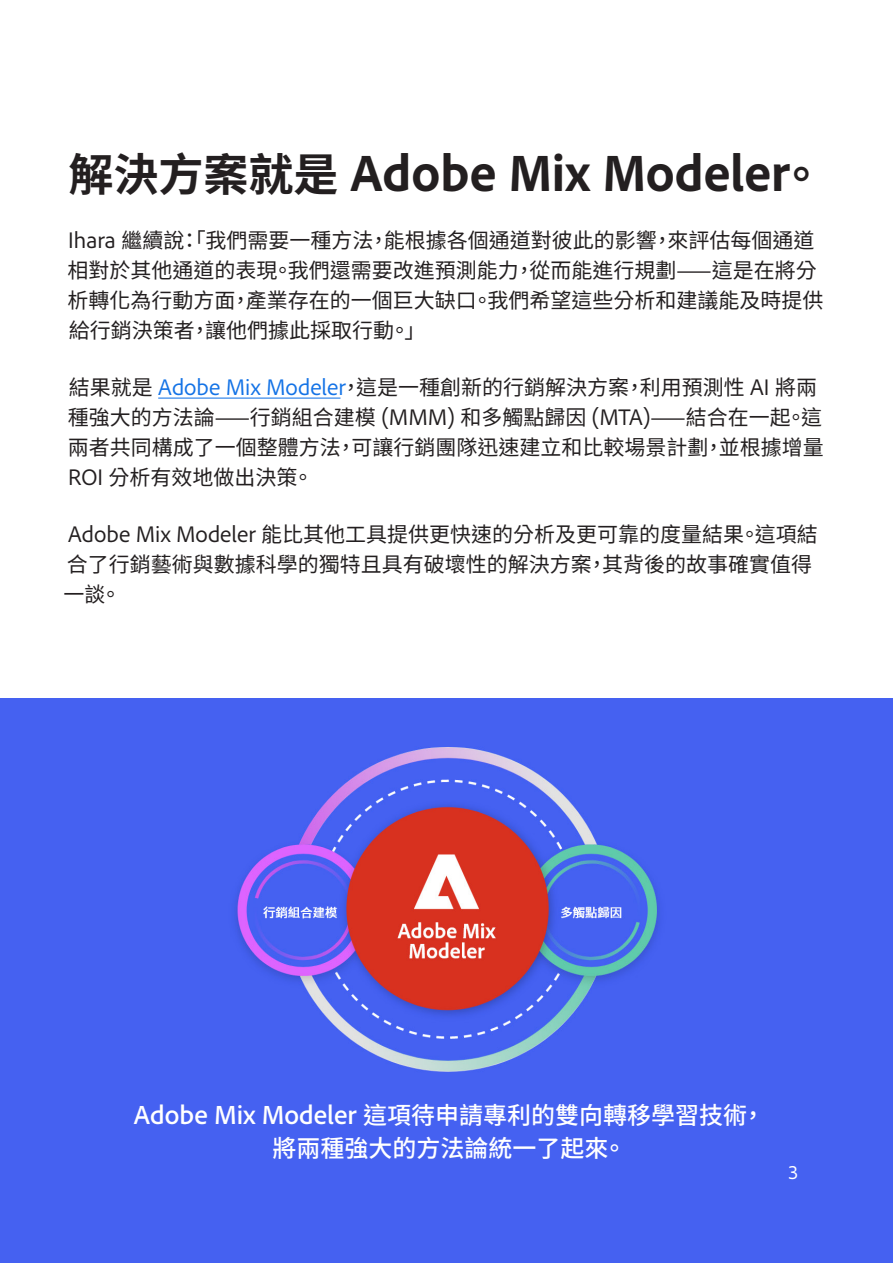
<style>
.page{position:relative;width:893px;height:1263px;background:#fff}
.page>*{position:absolute;margin:0;border:0;box-sizing:border-box;transform-origin:0 0}
.Chapter_Title{font:800 45px "Adobe Clean Han TC";color:#231f20}
.t1{font:700 24px/33px "Adobe Clean Han TC";color:#fff;text-align:center}
.Intro_Body_Copy{font:21px/30px "Adobe Clean Han TC";color:#231f20}
.t2{font:18px "Adobe Clean Han TC";color:#fff}
.s1{color:#1473e6}
</style>
<div class="page">
<hr style="left:158px;top:398px;width:182px;height:1px;background:#1473e6">
<img style="left:0;top:699px;width:893px;height:562px">
<p class="Chapter_Title" style="left:68px;top:149px;width:757px">解決方案就是 Adobe Mix Modeler。</p>
<p class="Intro_Body_Copy" style="left:67px;top:226px;width:758px">Ihara 繼續說：「我們需要一種方法，能根據各個通道對彼此的影響，來評估每個通道相對於其他通道的表現。我們還需要改進預測能力，從而能進行規劃——這是在將分析轉化為行動方面，產業存在的一個巨大缺口。我們希望這些分析和建議能及時提供給行銷決策者，讓他們據此採取行動。」</p>
<p class="Intro_Body_Copy" style="left:68px;top:373px;width:758px">結果就是 <span class="s1">Adobe Mix Modeler</span>，這是一種創新的行銷解決方案，利用預測性 AI 將兩種強大的方法論——行銷組合建模 (MMM) 和多觸點歸因 (MTA)——結合在一起。這兩者共同構成了一個整體方法，可讓行銷團隊迅速建立和比較場景計劃，並根據增量ROI 分析有效地做出決策。</p>
<p class="Intro_Body_Copy" style="left:64px;top:520px;width:756px">Adobe Mix Modeler 能比其他工具提供更快速的分析及更可靠的度量結果。這項結合了行銷藝術與數據科學的獨特且具有破壞性的解決方案，其背後的故事確實值得一談。</p>
<p class="t1" style="left:134px;top:1099px;width:633px">Adobe Mix Modeler 這項待申請專利的雙向轉移學習技術，將兩種強大的方法論統一了起來。</p>
<p class="t2" style="left:788px;top:1162px;width:11px">3</p>
</div>
